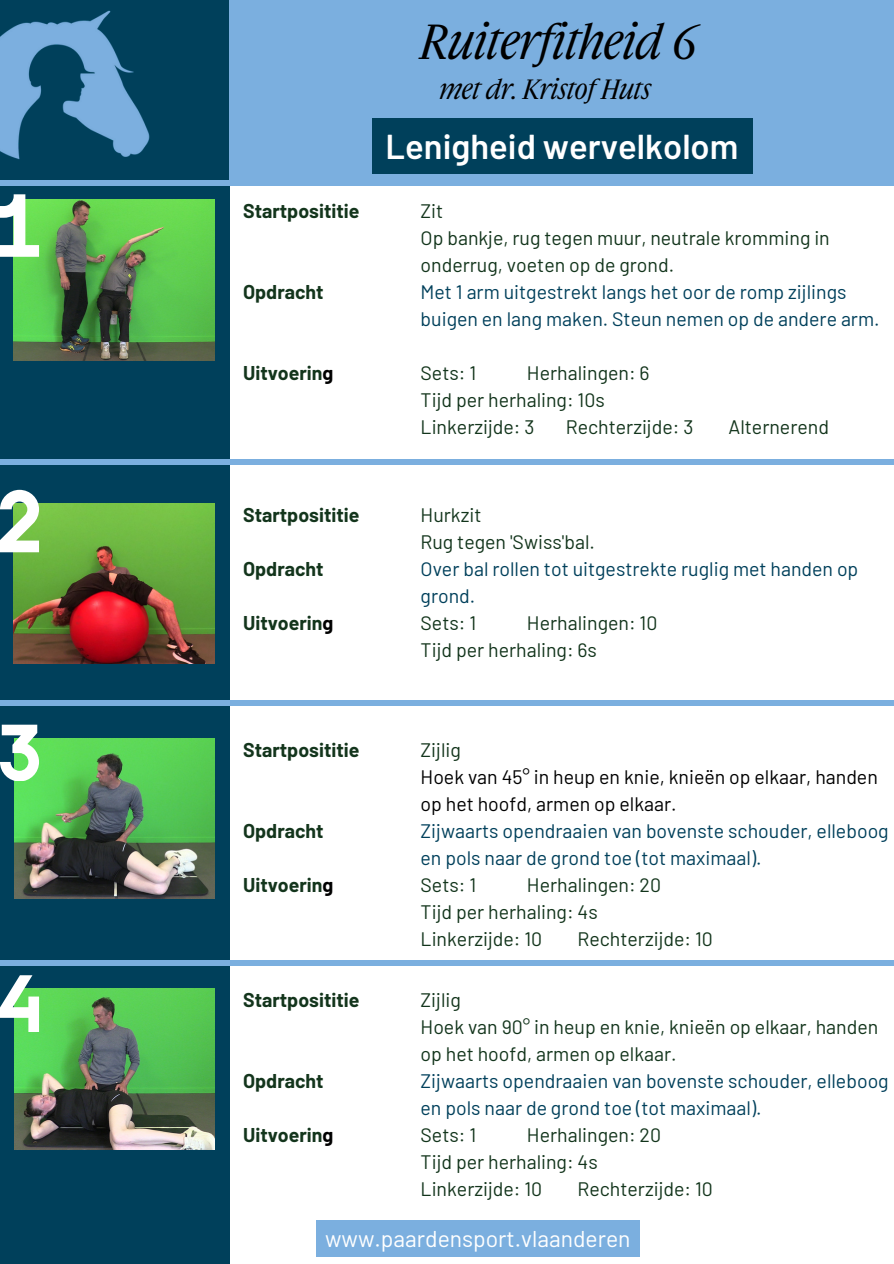
<style>
.page{position:relative;width:894px;height:1264px;background:#fff}
.page>*{position:absolute;margin:0;border:0;box-sizing:border-box;transform-origin:0 0}
.t1{font:italic 45px "Gamuth Display";color:#000}
.t2{font:600 34.5px "Barlow";color:#fff}
.t3{font:italic 25.5px "Gamuth Display";color:#000}
.t4{font:22.8px "Barlow";color:#fff}
.t5{font:19.5px/27px "Barlow";color:#13351c}
.t6{font:19.5px/27px "Barlow";color:#00405b}
.t7{font:700 19.5px "Barlow";color:#13351c}
.t8{font:19.5px/27px "Barlow";color:#000}
.s1{color:#000}
</style>
<div class="page">
<div style="left:0;top:0;width:229px;height:1263px;background:#00405b"></div>
<div style="left:0;top:180px;width:893px;height:6px;background:#7bafdf"></div>
<img style="left:14px;top:200px;width:200px;height:160px">
<div style="left:0;top:459px;width:893px;height:6px;background:#7bafdf"></div>
<div style="left:0;top:700px;width:893px;height:5px;background:#7bafdf"></div>
<div style="left:0;top:960px;width:893px;height:5px;background:#7bafdf"></div>
<img style="left:14px;top:989px;width:201px;height:160px">
<svg style="left:0;top:194px;width:39px;height:63px"></svg>
<svg style="left:0;top:975px;width:39px;height:56px"></svg>
<div style="left:229px;top:0;width:664px;height:183px;background:#7bafdf"></div>
<img style="left:14px;top:503px;width:200px;height:161px">
<svg style="left:0;top:490px;width:39px;height:62px"></svg>
<img style="left:14px;top:738px;width:201px;height:160px">
<svg style="left:0;top:724px;width:39px;height:57px"></svg>
<img style="left:0;top:10px;width:150px;height:149px">
<div style="left:371px;top:118px;width:381px;height:56px;background:#00405b"></div>
<div style="left:316px;top:1219px;width:323px;height:37px;background:#7bafdf"></div>
<h5 class="t1" style="left:420px;top:14px;width:278px">Ruiterfitheid 6</h5>
<p class="t3" style="left:439px;top:73px;width:212px">met dr. Kristof Huts</p>
<p class="t7" style="left:243px;top:198px;width:118px">Startposititie</p>
<p class="t7" style="left:243px;top:279px;width:82px">Opdracht</p>
<p class="t7" style="left:243px;top:360px;width:92px">Uitvoerin<span class="s1">g</span></p>
<p class="t7" style="left:243px;top:502px;width:118px">Startposititie</p>
<p class="t7" style="left:243px;top:556px;width:82px">Opdracht</p>
<p class="t7" style="left:243px;top:610px;width:92px">Uitvoerin<span class="s1">g</span></p>
<h5 class="t2" style="left:385px;top:125px;width:354px">Lenigheid wervelkolom</h5>
<p class="t5" style="left:420px;top:197px;width:24px">Zit</p>
<p class="t5" style="left:420px;top:224px;width:410px">Op bankje, rug tegen muur, neutrale kromming in onderrug, voeten op de grond.</p>
<h5 class="t6" style="left:420px;top:278px;width:460px">Met 1 arm uitgestrekt langs het oor de romp zijlings buigen en lang maken. Steun nemen op de andere arm.</h5>
<h5 class="t5" style="left:420px;top:359px;width:57px">Sets: 1</h5>
<h5 class="t5" style="left:527px;top:359px;width:124px">Herhalingen: 6</h5>
<h5 class="t5" style="left:420px;top:386px;width:186px">Tijd per herhaling: 10s</h5>
<p class="t5" style="left:420px;top:413px;width:115px">Linkerzijde: 3</p>
<p class="t5" style="left:565px;top:413px;width:129px">Rechterzijde: 3</p>
<p class="t5" style="left:728px;top:413px;width:102px">Alternerend</p>
<p class="t5" style="left:420px;top:500px;width:62px">Hurkzit</p>
<h1 class="t5" style="left:420px;top:527px;width:176px">Rug tegen 'Swiss'bal.</h1>
<h3 class="t6" style="left:420px;top:554px;width:439px">Over bal rollen tot uitgestrekte ruglig met handen op grond.</h3>
<h2 class="t5" style="left:420px;top:608px;width:57px">Sets: 1</h2>
<h2 class="t5" style="left:527px;top:608px;width:132px">Herhalingen: 10</h2>
<h5 class="t5" style="left:420px;top:635px;width:178px">Tijd per herhaling: 6s</h5>
<h5 class="t7" style="left:243px;top:737px;width:118px">Startposititie</h5>
<h5 class="t7" style="left:243px;top:818px;width:82px">Opdracht</h5>
<p class="t7" style="left:243px;top:872px;width:92px">Uitvoerin<span class="s1">g</span></p>
<p class="t5" style="left:420px;top:735px;width:42px">Zijlig</p>
<p class="t8" style="left:420px;top:762px;width:458px">Hoek van 45° in heup en knie, knieën op elkaar, handen op het hoofd, armen op elkaar.</p>
<p class="t6" style="left:420px;top:816px;width:469px">Zijwaarts opendraaien van bovenste schouder, elleboog en pols naar de grond toe (tot maximaal).</p>
<p class="t5" style="left:420px;top:870px;width:57px">Sets: 1</p>
<p class="t5" style="left:527px;top:870px;width:135px">Herhalingen: 20</p>
<p class="t5" style="left:420px;top:897px;width:179px">Tijd per herhaling: 4s</p>
<h5 class="t5" style="left:420px;top:924px;width:123px">Linkerzijde: 10</h5>
<h5 class="t5" style="left:577px;top:924px;width:137px">Rechterzijde: 10</h5>
<p class="t7" style="left:243px;top:987px;width:118px">Startposititie</p>
<p class="t5" style="left:420px;top:986px;width:42px">Zijlig</p>
<p class="t5" style="left:420px;top:1013px;width:459px">Hoek van 90° in heup en knie, knieën op elkaar, handen op het hoofd, armen op elkaar.</p>
<h5 class="t6" style="left:420px;top:1067px;width:469px">Zijwaarts opendraaien van bovenste schouder, elleboog en pols naar de grond toe (tot maximaal).</h5>
<h5 class="t5" style="left:420px;top:1121px;width:57px">Sets: 1</h5>
<h5 class="t5" style="left:527px;top:1121px;width:135px">Herhalingen: 20</h5>
<h5 class="t5" style="left:420px;top:1148px;width:179px">Tijd per herhaling: 4s</h5>
<p class="t5" style="left:420px;top:1175px;width:123px">Linkerzijde: 10</p>
<p class="t5" style="left:577px;top:1175px;width:137px">Rechterzijde: 10</p>
<p class="t4" style="left:325px;top:1224px;width:307px">www.paardensport.vlaanderen</p>
<p class="t7" style="left:243px;top:1068px;width:82px">Opdracht</p>
<p class="t7" style="left:243px;top:1122px;width:92px">Uitvoerin<span class="s1">g</span></p>
</div>
